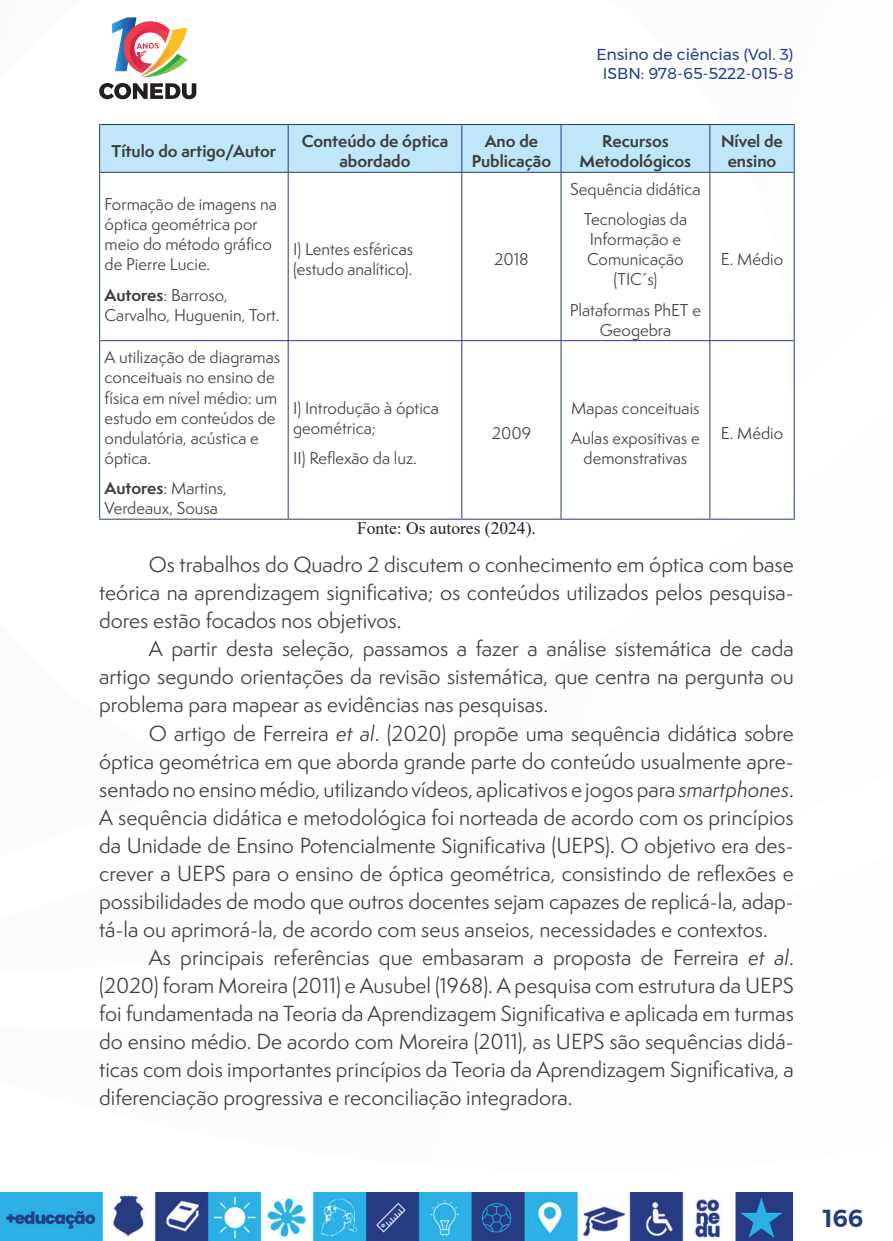
<style>
.page{position:relative;width:893px;height:1241px;background:#fff}
.page>*{position:absolute;margin:0;border:0;box-sizing:border-box;transform-origin:0 0}
.t1{font:600 24.5px "Montserrat";color:#263c82}
._7_CORPO{font:20.12px/28px "Semplicita Pro";color:#3e3e3f;text-align:justify}
.t2{font:17.5px "Times New Roman";color:#231f20}
._10_TABELA{font:15.75px/20.1px "Semplicita Pro";color:#3e3e3f}
._10_TABELA-2{font:700 15.75px/20.1px "Semplicita Pro";color:#3e3e3f;text-align:center}
.t3{font:15.75px/18.9px "Montserrat";color:#253f8e;text-align:center}
.s1{font-weight:700}
.s2{font-style:italic}
</style>
<div class="page">
<svg style="left:223px;top:188px;width:572px;height:332px"></svg>
<svg style="left:112px;top:17px;width:75px;height:60px"></svg>
<svg style="left:99px;top:83px;width:97px;height:16px"></svg>
<img style="left:0;top:1192px;width:793px;height:48px">
<div style="left:100px;top:125px;width:694px;height:47px;background:#bfe7f7"></div>
<hr style="left:99px;top:124px;width:189px;height:1px;background:#263c82">
<hr style="left:99px;top:125px;width:1px;height:47px;background:#263c82">
<hr style="left:288px;top:124px;width:174px;height:1px;background:#263c82">
<hr style="left:462px;top:124px;width:99px;height:1px;background:#263c82">
<hr style="left:561px;top:124px;width:149px;height:1px;background:#263c82">
<hr style="left:710px;top:124px;width:85px;height:1px;background:#263c82">
<hr style="left:794px;top:125px;width:1px;height:47px;background:#263c82">
<hr style="left:99px;top:172px;width:1px;height:168px;background:#263c82">
<hr style="left:794px;top:172px;width:1px;height:168px;background:#263c82">
<hr style="left:99px;top:340px;width:1px;height:178px;background:#263c82">
<hr style="left:794px;top:340px;width:1px;height:178px;background:#263c82">
<hr style="left:99px;top:518px;width:189px;height:1px;background:#263c82">
<hr style="left:288px;top:518px;width:174px;height:1px;background:#263c82">
<hr style="left:462px;top:518px;width:99px;height:1px;background:#263c82">
<hr style="left:561px;top:518px;width:149px;height:1px;background:#263c82">
<hr style="left:710px;top:518px;width:85px;height:1px;background:#263c82">
<hr style="left:288px;top:125px;width:1px;height:47px;background:#263c82">
<hr style="left:461px;top:125px;width:1px;height:47px;background:#263c82">
<hr style="left:561px;top:125px;width:1px;height:47px;background:#263c82">
<hr style="left:710px;top:125px;width:1px;height:47px;background:#263c82">
<hr style="left:100px;top:172px;width:188px;height:1px;background:#263c82">
<hr style="left:288px;top:172px;width:174px;height:1px;background:#263c82">
<hr style="left:288px;top:172px;width:1px;height:168px;background:#263c82">
<hr style="left:462px;top:172px;width:99px;height:1px;background:#263c82">
<hr style="left:461px;top:172px;width:1px;height:168px;background:#263c82">
<hr style="left:561px;top:172px;width:149px;height:1px;background:#263c82">
<hr style="left:561px;top:172px;width:1px;height:168px;background:#263c82">
<hr style="left:710px;top:172px;width:84px;height:1px;background:#263c82">
<hr style="left:710px;top:172px;width:1px;height:168px;background:#263c82">
<hr style="left:100px;top:340px;width:188px;height:1px;background:#263c82">
<hr style="left:288px;top:340px;width:174px;height:1px;background:#263c82">
<hr style="left:288px;top:341px;width:1px;height:177px;background:#263c82">
<hr style="left:462px;top:340px;width:99px;height:1px;background:#263c82">
<hr style="left:461px;top:341px;width:1px;height:177px;background:#263c82">
<hr style="left:561px;top:340px;width:149px;height:1px;background:#263c82">
<hr style="left:561px;top:341px;width:1px;height:177px;background:#263c82">
<hr style="left:710px;top:340px;width:84px;height:1px;background:#263c82">
<hr style="left:710px;top:341px;width:1px;height:177px;background:#263c82">
<p class="t3" style="left:596px;top:45px;width:199px">Ensino de ciências (Vol. 3)<br>ISBN: 978-65-5222-015-8</p>
<p class="_10_TABELA-2" style="left:112px;top:141px;width:166px">Título do artigo/Autor</p>
<p class="_10_TABELA-2" style="left:302px;top:131px;width:148px">Conteúdo de óptica abordado</p>
<p class="_10_TABELA-2" style="left:472px;top:131px;width:81px">Ano de<br>Publicação</p>
<p class="_10_TABELA-2" style="left:580px;top:131px;width:113px">Recursos<br>Metodológicos</p>
<p class="_10_TABELA-2" style="left:721px;top:131px;width:63px">Nível de ensino</p>
<p class="_10_TABELA" style="left:105px;top:194px;width:174px">Formação de imagens na óptica geométrica por meio do método gráfico de Pierre Lucie.</p>
<p class="_10_TABELA" style="left:105px;top:284px;width:176px"><span class="s1">Autores</span>: Barroso,<br>Carvalho, Huguenin, Tort.</p>
<p class="_10_TABELA" style="left:570px;top:179px;width:132px">Sequência didática</p>
<p class="_10_TABELA" style="left:584px;top:209px;width:105px;text-align:center">Tecnologias da<br>Informação e<br>Comunicação (TIC´s)</p>
<p class="_10_TABELA" style="left:570px;top:299px;width:133px;text-align:center">Plataformas PhET e<br>Geogebra</p>
<p class="_10_TABELA" style="left:293px;top:239px;width:122px">I) Lentes esféricas (estudo analítico).</p>
<p class="_10_TABELA" style="left:494px;top:249px;width:36px">2018</p>
<p class="_10_TABELA" style="left:721px;top:249px;width:64px">E. Médio</p>
<p class="_10_TABELA" style="left:105px;top:347px;width:177px">A utilização de diagramas conceituais no ensino de física em nível médio: um estudo em conteúdos de ondulatória, acústica e óptica.</p>
<p class="_10_TABELA" style="left:105px;top:478px;width:124px"><span class="s1">Autores</span>: Martins,<br>Verdeaux, Sousa</p>
<p class="_10_TABELA" style="left:293px;top:397px;width:147px">I) Introdução à óptica geométrica;</p>
<p class="_10_TABELA" style="left:293px;top:447px;width:125px">II) Reflexão da luz.</p>
<p class="_10_TABELA" style="left:492px;top:422px;width:41px">2009</p>
<p class="_10_TABELA" style="left:571px;top:397px;width:130px">Mapas conceituais</p>
<p class="_10_TABELA" style="left:571px;top:427px;width:130px;text-align:center">Aulas expositivas e demonstrativas</p>
<p class="_10_TABELA" style="left:721px;top:422px;width:64px">E. Médio</p>
<p class="t2" style="left:357px;top:515px;width:180px">Fonte: Os autores (2024).</p>
<p class="_7_CORPO" style="left:99px;top:550px;width:696px;text-indent:50px">Os trabalhos do Quadro 2 discutem o conhecimento em óptica com base teórica na aprendizagem significativa; os conteúdos utilizados pelos pesquisa&shy;dores estão focados nos objetivos.</p>
<p class="_7_CORPO" style="left:99px;top:634px;width:696px;text-indent:50px">A partir desta seleção, passamos a fazer a análise sistemática de cada artigo segundo orientações da revisão sistemática, que centra na pergunta ou problema para mapear as evidências nas pesquisas.</p>
<p class="_7_CORPO" style="left:99px;top:718px;width:696px;text-indent:50px">O artigo de Ferreira <span class="s2">et al</span>. (2020) propõe uma sequência didática sobre óptica geométrica em que aborda grande parte do conteúdo usualmente apre&shy;sentado no ensino médio, utilizando vídeos, aplicativos e jogos para <span class="s2">smartphones</span>.<br>A sequência didática e metodológica foi norteada de acordo com os princípios da Unidade de Ensino Potencialmente Significativa (UEPS). O objetivo era des&shy;crever a UEPS para o ensino de óptica geométrica, consistindo de reflexões e possibilidades de modo que outros docentes sejam capazes de replicá-la, adap&shy;tá-la ou aprimorá-la, de acordo com seus anseios, necessidades e contextos.</p>
<p class="_7_CORPO" style="left:99px;top:942px;width:696px;text-indent:50px">As principais referências que embasaram a proposta de Ferreira <span class="s2">et al</span>. (2020) foram Moreira (2011) e Ausubel (1968). A pesquisa com estrutura da UEPS foi fundamentada na Teoria da Aprendizagem Significativa e aplicada em turmas do ensino médio. De acordo com Moreira (2011), as UEPS são sequências didá&shy;ticas com dois importantes princípios da Teoria da Aprendizagem Significativa, a diferenciação progressiva e reconciliação integradora.</p>
<p class="t1" style="left:823px;top:1198px;width:42px">166</p>
</div>
